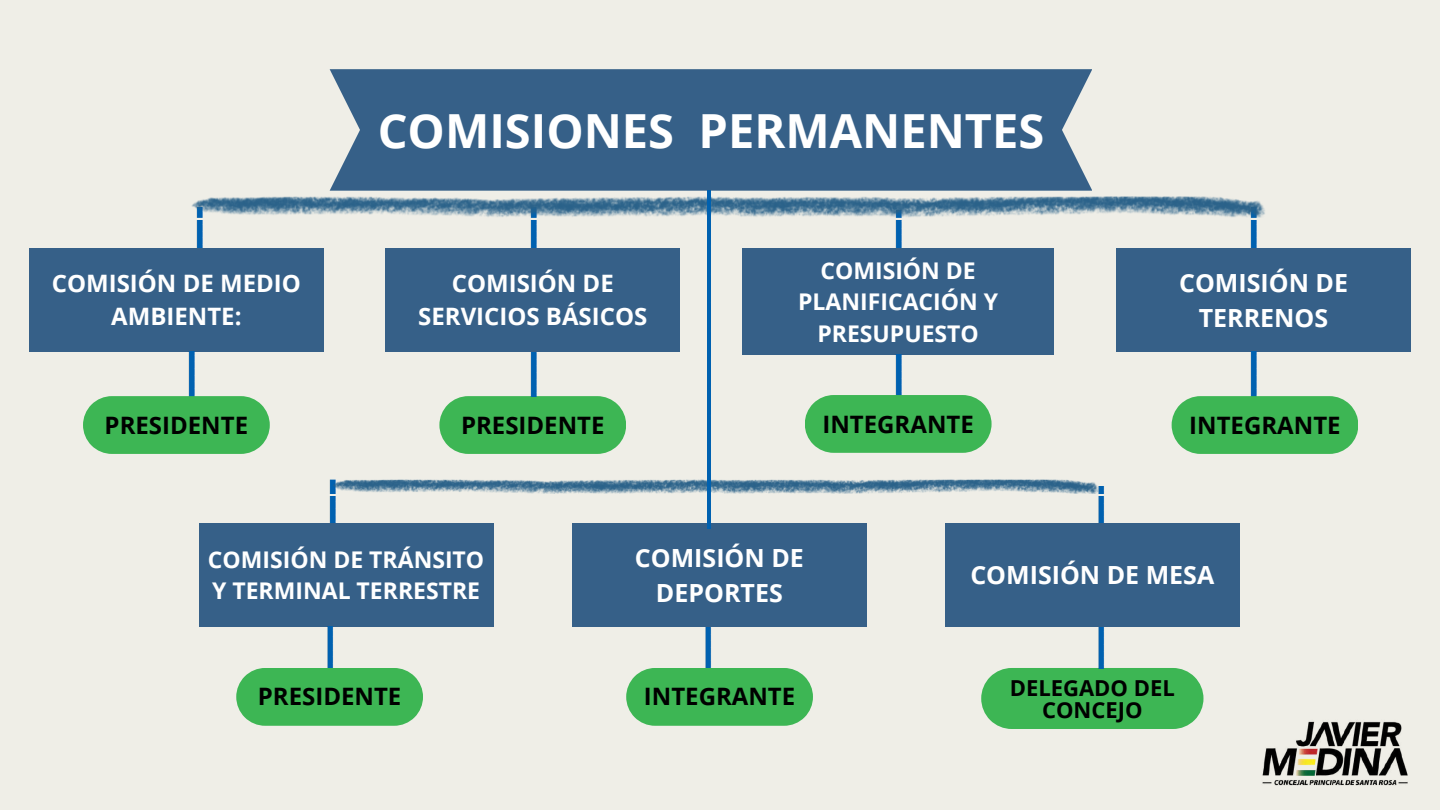
<style>
.page{position:relative;width:1440px;height:810px;background:#efeee7}
.page>*{position:absolute;margin:0;border:0;box-sizing:border-box;transform-origin:0 0}
.t1{font:700 47px "Open Sans";color:#fff}
.t2{font:700 25px/34.5px "Open Sans";color:#fff;text-align:center}
.t3{font:700 24px "Open Sans";color:#000}
.t4{font:700 24px/33px "Open Sans";color:#fff;text-align:center}
.t5{font:700 23px/31.5px "Open Sans";color:#fff;text-align:center}
.t6{font:700 22px/22.5px "Open Sans";color:#000;text-align:center}
</style>
<div class="page">
<div style="left:981px;top:668px;width:222px;height:61px;background:#3db654"></div>
<div style="left:330px;top:69px;width:762px;height:122px;background:#366088"></div>
<svg style="left:439px;top:396px;width:187px;height:58px;background:#49b95e"></svg>
<img style="left:196px;top:220px;width:7px;height:28px">
<div style="left:29px;top:248px;width:294px;height:103px;background:#366088"></div>
<img style="left:530px;top:220px;width:7px;height:28px">
<img style="left:525px;top:351px;width:16px;height:45px">
<div style="left:386px;top:248px;width:294px;height:103px;background:#366088"></div>
<img style="left:895px;top:220px;width:7px;height:28px">
<div style="left:742px;top:248px;width:312px;height:106px;background:#366088"></div>
<img style="left:1250px;top:220px;width:7px;height:28px">
<div style="left:1116px;top:248px;width:295px;height:103px;background:#366088"></div>
<img style="left:699px;top:626px;width:17px;height:42px">
<div style="left:572px;top:523px;width:294px;height:103px;background:#366088"></div>
<img style="left:1098px;top:496px;width:6px;height:27px">
<img style="left:1092px;top:626px;width:17px;height:42px">
<div style="left:945px;top:523px;width:294px;height:103px;background:#366088"></div>
<img style="left:329px;top:496px;width:7px;height:27px">
<div style="left:199px;top:523px;width:294px;height:103px;background:#366088"></div>
<img style="left:183px;top:351px;width:16px;height:45px">
<svg style="left:83px;top:396px;width:187px;height:58px;background:#49b95e"></svg>
<img style="left:321px;top:626px;width:17px;height:42px">
<svg style="left:236px;top:668px;width:187px;height:58px;background:#49b95e"></svg>
<img style="left:890px;top:354px;width:16px;height:41px">
<svg style="left:805px;top:395px;width:186px;height:58px;background:#48b95d"></svg>
<img style="left:1245px;top:351px;width:16px;height:45px">
<svg style="left:1172px;top:396px;width:186px;height:58px;background:#48b95d"></svg>
<svg style="left:626px;top:668px;width:187px;height:58px;background:#49b95e"></svg>
<img style="left:1262px;top:721px;width:146px;height:65px">
<svg style="left:329px;top:479px;width:775px;height:15px"></svg>
<svg style="left:191px;top:196px;width:1074px;height:22px"></svg>
<img style="left:707px;top:191px;width:4px;height:338px">
<h1 class="t1" style="left:378px;top:98px;width:668px">COMISIONES PERMANENTES</h1>
<p class="t4" style="left:52px;top:266px;width:251px">COMISIÓN DE MEDIO<br>AMBIENTE:</p>
<p class="t4" style="left:418px;top:266px;width:231px">COMISIÓN DE<br>SERVICIOS BÁSICOS</p>
<p class="t5" style="left:798px;top:254px;width:201px">COMISIÓN DE<br>PLANIFICACIÓN Y<br>PRESUPUESTO</p>
<p class="t2" style="left:1179px;top:265px;width:170px">COMISIÓN DE<br>TERRENOS</p>
<p class="t3" style="left:105px;top:408px;width:145px">PRESIDENTE</p>
<p class="t3" style="left:461px;top:408px;width:145px">PRESIDENTE</p>
<p class="t3" style="left:822px;top:407px;width:153px">INTEGRANTE</p>
<p class="t3" style="left:1189px;top:408px;width:153px">INTEGRANTE</p>
<p class="t5" style="left:208px;top:543px;width:278px;text-align:left">COMISIÓN DE TRÁNSITO<br>Y TERMINAL TERRESTRE</p>
<p class="t3" style="left:258px;top:680px;width:145px">PRESIDENTE</p>
<p class="t2" style="left:635px;top:540px;width:170px">COMISIÓN DE<br>DEPORTES</p>
<p class="t3" style="left:644px;top:680px;width:153px">INTEGRANTE</p>
<p class="t2" style="left:970px;top:557px;width:245px">COMISIÓN DE MESA</p>
<p class="t6" style="left:1010px;top:676px;width:166px">DELEGADO DEL<br>CONCEJO</p>
</div>
